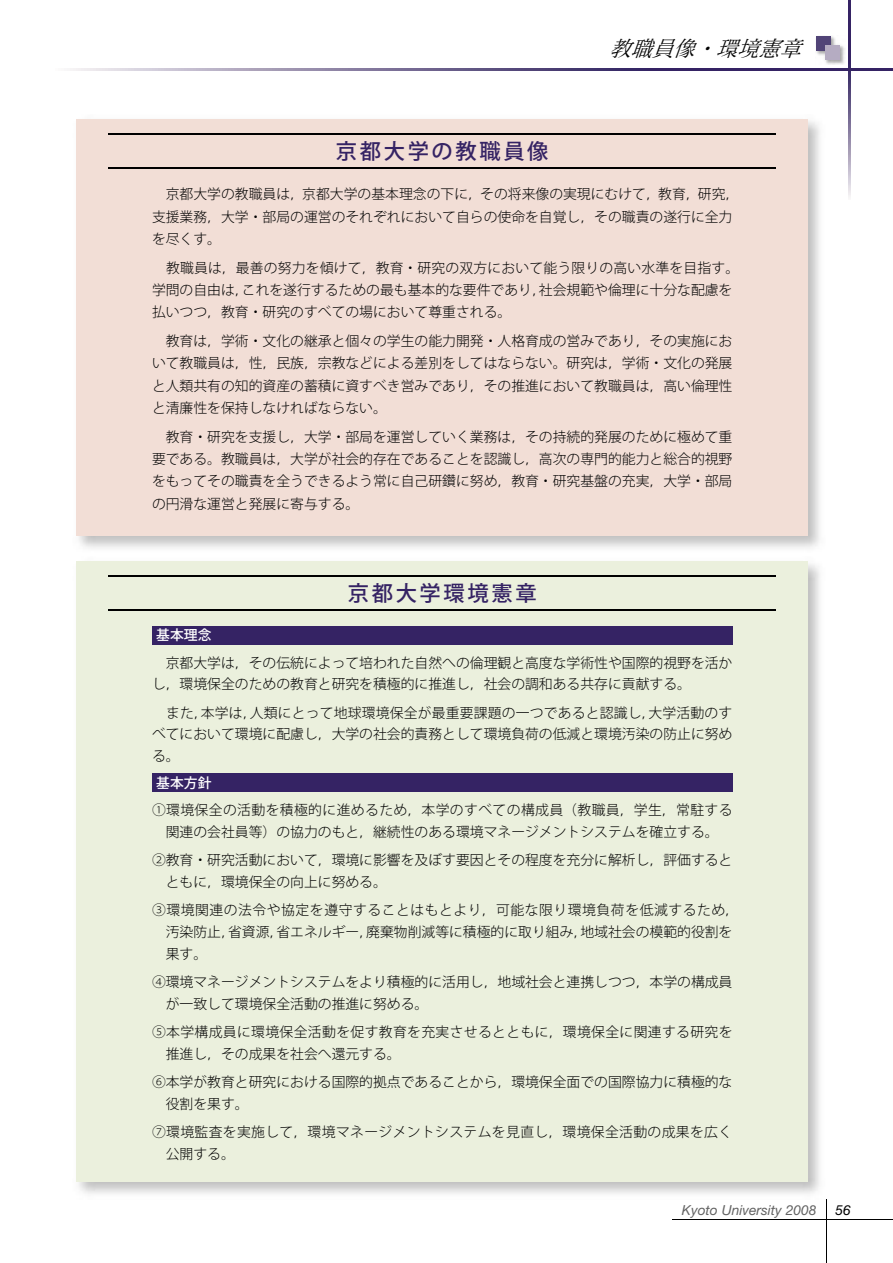
<style>
.page{position:relative;width:893px;height:1263px;background:#fff}
.page>*{position:absolute;margin:0;border:0;box-sizing:border-box;transform-origin:0 0}
.t1{font:500 21.3px "Koz Go Pro";letter-spacing:.125em;color:#352364}
.t2{font:italic 21.3px "DFP Mincho PCID W3";color:#000}
.t3{font:300 13.8px/22.4px "Koz Go Pro";color:#000}
.t4{font:300 13.8px/21.8px "Koz Go Pro";letter-spacing:.025em;color:#000}
.t5{font:300 13.8px/21.8px "Koz Go Pro";letter-spacing:.04em;color:#000}
.t6{font:italic 13.8px "Helvetica Neue";color:#636363}
.t7{font:500 13.8px "Koz Go Pro";color:#fff}
.t8{font:italic 13.8px "Helvetica Neue";color:#000}
</style>
<div class="page">
<div style="left:77px;top:119px;width:731px;height:417px;background:#f2ded6"></div>
<div style="left:77px;top:561px;width:731px;height:621px;background:#ebf0dd"></div>
<hr style="left:108px;top:133px;width:668px;height:2px;background:#000">
<hr style="left:108px;top:167px;width:668px;height:2px;background:#000">
<div style="left:152px;top:626px;width:580px;height:18px;background:#352364"></div>
<div style="left:152px;top:774px;width:580px;height:18px;background:#352364"></div>
<hr style="left:108px;top:576px;width:668px;height:1px;background:#000">
<hr style="left:108px;top:610px;width:668px;height:1px;background:#000">
<hr style="left:672px;top:1219px;width:221px;height:1px;background:#000">
<hr style="left:826px;top:1199px;width:1px;height:64px;background:#000">
<svg style="left:848px;top:0;width:2px;height:197px"></svg>
<svg style="left:70px;top:68px;width:823px;height:2px;background:#716590"></svg>
<img style="left:816px;top:36px;width:29px;height:29px">
<div style="left:816px;top:36px;width:15px;height:15px;background:#514477"></div>
<div style="left:825px;top:45px;width:15px;height:15px;background:#b5acc2"></div>
<h1 class="t1" style="left:336px;top:138px;width:214px">京都大学の教職員像</h1>
<h1 class="t2" style="left:609px;top:36px;width:201px">教職員像・環境憲章</h1>
<p class="t3" style="left:152px;top:183px;width:589px">　京都大学の教職員は，京都大学の基本理念の下に，その将来像の実現にむけて，教育，研究，支援業務，大学・部局の運営のそれぞれにおいて自らの使命を自覚し，その職責の遂行に全力を尽くす。</p>
<p class="t3" style="left:152px;top:256px;width:589px">　教職員は，最善の努力を傾けて，教育・研究の双方において能う限りの高い水準を目指す。学問の自由は，これを遂行するための最も基本的な要件であり，社会規範や倫理に十分な配慮を払いつつ，教育・研究のすべての場において尊重される。</p>
<p class="t3" style="left:152px;top:330px;width:582px;text-align:justify">　教育は，学術・文化の継承と個々の学生の能力開発・人格育成の営みであり，その実施において教職員は，性，民族，宗教などによる差別をしてはならない。研究は，学術・文化の発展と人類共有の知的資産の蓄積に資すべき営みであり，その推進において教職員は，高い倫理性と清廉性を保持しなければならない。</p>
<p class="t3" style="left:152px;top:425px;width:582px;text-align:justify">　教育・研究を支援し，大学・部局を運営していく業務は，その持続的発展のために極めて重要である。教職員は，大学が社会的存在であることを認識し，高次の専門的能力と総合的視野をもってその職責を全うできるよう常に自己研鑽に努め，教育・研究基盤の充実，大学・部局の円滑な運営と発展に寄与する。</p>
<h1 class="t1" style="left:348px;top:580px;width:190px">京都大学環境憲章</h1>
<p class="t7" style="left:156px;top:626px;width:57px">基本理念</p>
<p class="t3" style="left:152px;top:652px;width:582px;line-height:21.8px">　京都大学は，その伝統によって培われた自然への倫理観と高度な学術性や国際的視野を活かし，環境保全のための教育と研究を積極的に推進し，社会の調和ある共存に貢献する。</p>
<p class="t3" style="left:152px;top:702px;width:582px;line-height:21.8px;text-align:justify">　また，本学は，人類にとって地球環境保全が最重要課題の一つであると認識し，大学活動のすべてにおいて環境に配慮し，大学の社会的責務として環境負荷の低減と環境汚染の防止に努める。</p>
<p class="t7" style="left:156px;top:774px;width:57px">基本方針</p>
<p class="t3" style="left:152px;top:799px;width:582px;line-height:21.8px;text-align:center">①環境保全の活動を積極的に進めるため，本学のすべての構成員（教職員，学生，常駐する関連の会社員等）の協力のもと，継続性のある環境マネージメントシステムを確立する。</p>
<p class="t3" style="left:166px;top:849px;width:568px;line-height:21.8px;text-indent:-14px">②教育・研究活動において，環境に影響を及ぼす要因とその程度を充分に解析し，評価するとともに，環境保全の向上に努める。</p>
<p class="t5" style="left:166px;top:899px;width:575px;text-indent:-14px">③環境関連の法令や協定を遵守することはもとより，可能な限り環境負荷を低減するため，汚染防止，省資源，省エネルギー，廃棄物削減等に積極的に取り組み，地域社会の模範的役割を果す。</p>
<p class="t3" style="left:166px;top:971px;width:568px;line-height:21.8px;text-indent:-14px">④環境マネージメントシステムをより積極的に活用し，地域社会と連携しつつ，本学の構成員が一致して環境保全活動の推進に努める。</p>
<p class="t4" style="left:166px;top:1021px;width:568px;text-indent:-14px">⑤本学構成員に環境保全活動を促す教育を充実させるとともに，環境保全に関連する研究を推進し，その成果を社会へ還元する。</p>
<p class="t3" style="left:166px;top:1071px;width:568px;line-height:21.8px;text-indent:-14px">⑥本学が教育と研究における国際的拠点であることから，環境保全面での国際協力に積極的な役割を果す。</p>
<p class="t4" style="left:166px;top:1121px;width:568px;text-indent:-14px">⑦環境監査を実施して，環境マネージメントシステムを見直し，環境保全活動の成果を広く公開する。</p>
<p class="t6" style="left:682px;top:1201px;width:136px">Kyoto University 2008</p>
<p class="t8" style="left:836px;top:1201px;width:17px">56</p>
</div>
